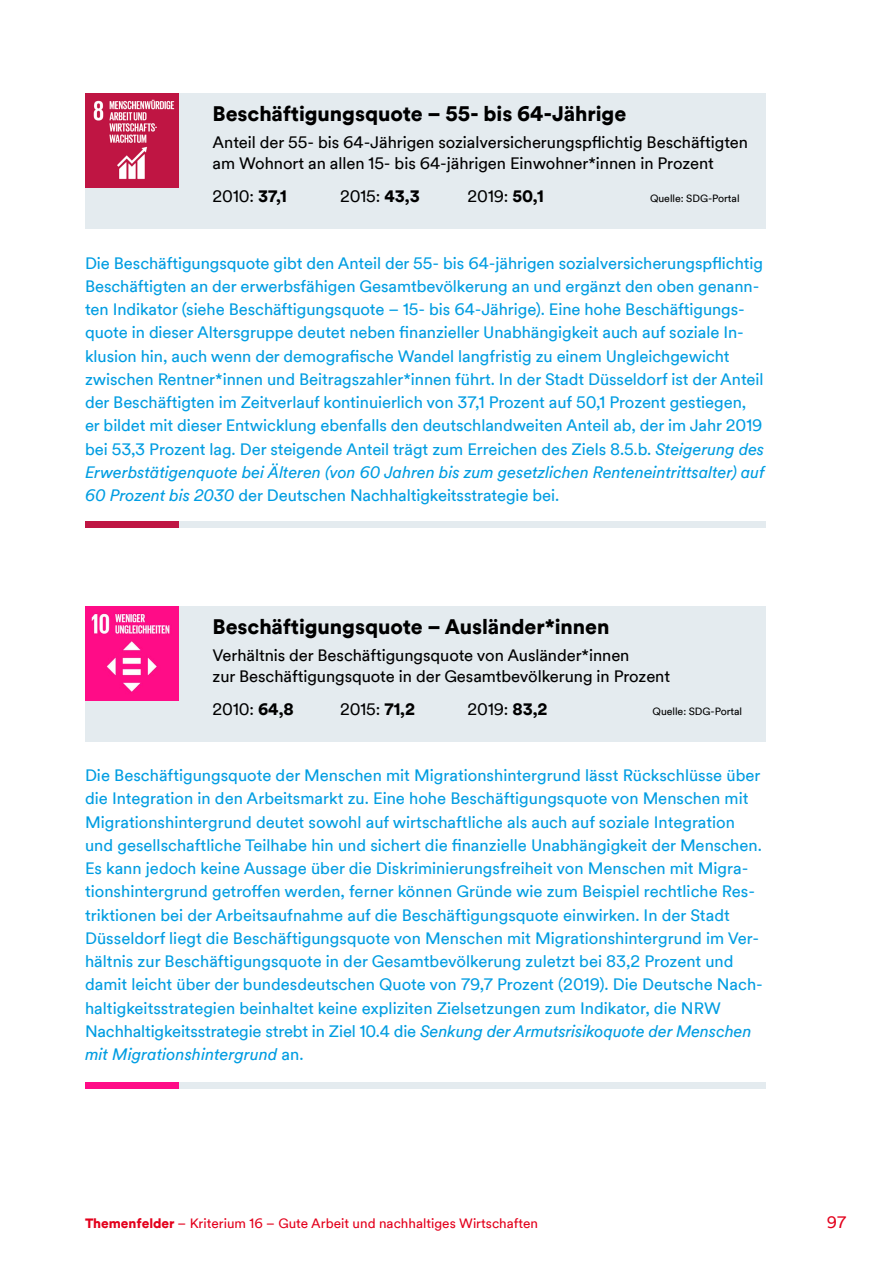
<style>
.page{position:relative;width:893px;height:1263px;background:#fff}
.page>*{position:absolute;margin:0;border:0;box-sizing:border-box;transform-origin:0 0}
.t1{font:900 21px "Duesseldorf Circular TT";letter-spacing:-.005em;color:#000}
.t2{font:16.5px/23.2px "Duesseldorf Circular TT";letter-spacing:-.005em;color:#009de2}
.t3{font:16.5px/21px "Duesseldorf Circular TT";letter-spacing:-.005em;color:#000}
.t4{font:16.5px "Duesseldorf Circular TT";color:#e3001c}
.t5{font:13.5px "Duesseldorf Circular TT";color:#e3001c}
.t6{font:10.5px "Duesseldorf Circular TT";letter-spacing:-.005em;color:#000}
.s1{font-weight:900}
.s2{font-style:italic}
</style>
<div class="page">
<div style="left:85px;top:94px;width:680px;height:135px;background:#e4ebef"></div>
<div style="left:85px;top:607px;width:680px;height:135px;background:#e4ebef"></div>
<img style="left:85px;top:94px;width:94px;height:93px">
<img style="left:85px;top:607px;width:94px;height:93px">
<div style="left:85px;top:522px;width:680px;height:6px;background:#e4ebef"></div>
<img style="left:85px;top:522px;width:94px;height:6px">
<div style="left:85px;top:1082px;width:680px;height:7px;background:#e4ebef"></div>
<img style="left:85px;top:1082px;width:94px;height:7px">
<p class="t1" style="left:213px;top:99px;width:415px">Beschäftigungsquote – 55- bis 64-Jährige</p>
<p class="t3" style="left:213px;top:131px;width:537px">Anteil der 55- bis 64-Jährigen sozialversicherungspflichtig Beschäftigten am Wohnort an allen 15- bis 64-jährigen Einwohner*innen in Prozent</p>
<p class="t3" style="left:213px;top:185px;width:76px">2010: <span class="s1">37,1</span></p>
<p class="t3" style="left:340px;top:185px;width:81px">2015: <span class="s1">43,3</span></p>
<p class="t3" style="left:468px;top:185px;width:78px">2019: <span class="s1">50,1</span></p>
<p class="t6" style="left:650px;top:191px;width:91px">Quelle: SDG-Portal</p>
<p class="t2" style="left:85px;top:250px;width:681px">Die Beschäftigungsquote gibt den Anteil der 55- bis 64-jährigen sozialversicherungspflichtig Beschäftigten an der erwerbsfähigen Gesamtbevölkerung an und ergänzt den oben genann&shy;ten Indikator (siehe Beschäftigungsquote – 15- bis 64-Jährige). Eine hohe Beschäftigungs&shy;quote in dieser Altersgruppe deutet neben finanzieller Unabhängigkeit auch auf soziale In&shy;klusion hin, auch wenn der demografische Wandel langfristig zu einem Ungleichgewicht zwischen Rentner*innen und Beitragszahler*innen führt. In der Stadt Düsseldorf ist der Anteil der Beschäftigten im Zeitverlauf kontinuierlich von 37,1 Prozent auf 50,1 Prozent gestiegen, er bildet mit dieser Entwicklung ebenfalls den deutschlandweiten Anteil ab, der im Jahr 2019 bei 53,3 Prozent lag. Der steigende Anteil trägt zum Erreichen des Ziels 8.5.b. <span class="s2">Steigerung des Erwerbstätigenquote bei Älteren (von 60 Jahren bis zum gesetzlichen Renteneintrittsalter) auf 60 Prozent bis 2030</span> der Deutschen Nachhaltigkeitsstrategie bei.</p>
<p class="t1" style="left:213px;top:612px;width:398px">Beschäftigungsquote – Ausländer*innen</p>
<p class="t3" style="left:213px;top:644px;width:459px">Verhältnis der Beschäftigungsquote von Ausländer*innen<br>zur Beschäftigungsquote in der Gesamtbevölkerung in Prozent</p>
<p class="t3" style="left:213px;top:698px;width:83px">2010: <span class="s1">64,8</span></p>
<p class="t3" style="left:340px;top:698px;width:76px">2015: <span class="s1">71,2</span></p>
<p class="t3" style="left:468px;top:698px;width:81px">2019: <span class="s1">83,2</span></p>
<p class="t6" style="left:653px;top:704px;width:91px">Quelle: SDG-Portal</p>
<p class="t2" style="left:85px;top:763px;width:679px">Die Beschäftigungsquote der Menschen mit Migrationshintergrund lässt Rückschlüsse über die Integration in den Arbeitsmarkt zu. Eine hohe Beschäftigungsquote von Menschen mit Migrationshintergrund deutet sowohl auf wirtschaftliche als auch auf soziale Integration und gesellschaftliche Teilhabe hin und sichert die finanzielle Unabhängigkeit der Menschen.<br>Es kann jedoch keine Aussage über die Diskriminierungsfreiheit von Menschen mit Migra&shy;tionshintergrund getroffen werden, ferner können Gründe wie zum Beispiel rechtliche Res&shy;triktionen bei der Arbeitsaufnahme auf die Beschäftigungsquote einwirken. In der Stadt Düsseldorf liegt die Beschäftigungsquote von Menschen mit Migrationshintergrund im Ver&shy;hältnis zur Beschäftigungsquote in der Gesamtbevölkerung zuletzt bei 83,2 Prozent und damit leicht über der bundesdeutschen Quote von 79,7 Prozent (2019). Die Deutsche Nach&shy;haltigkeitsstrategien beinhaltet keine expliziten Zielsetzungen zum Indikator, die NRW Nachhaltigkeitsstrategie strebt in Ziel 10.4 die <span class="s2">Senkung der Armutsrisikoquote der Menschen mit Migrationshintergrund</span> an.</p>
<p class="t5" style="left:85px;top:1214px;width:455px"><span class="s1">Themenfelder</span> – Kriterium 16 – Gute Arbeit und nachhaltiges Wirtschaften</p>
<p class="t4" style="left:827px;top:1211px;width:21px">97</p>
</div>
